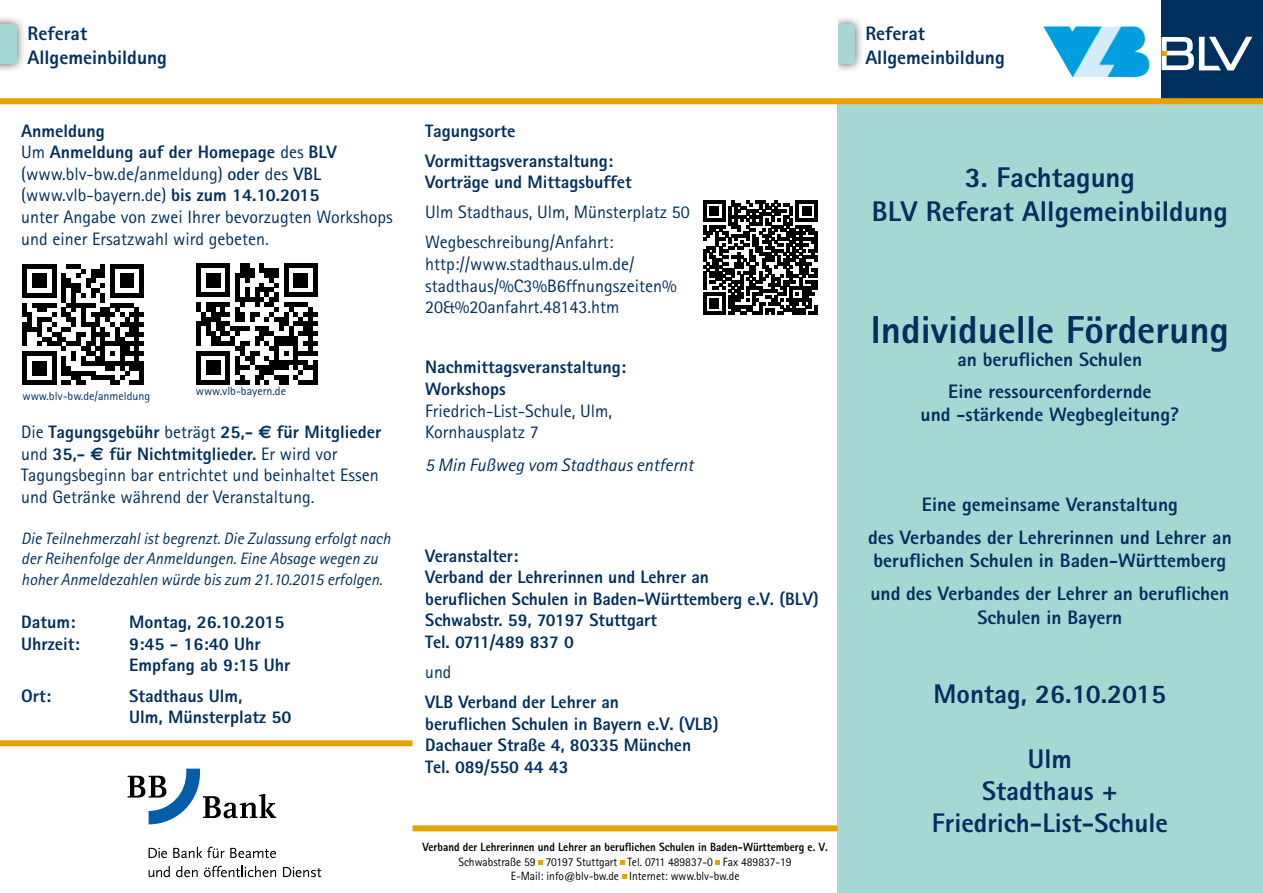
<style>
.page{position:relative;width:1263px;height:893px;background:#fff}
.page>*{position:absolute;margin:0;border:0;box-sizing:border-box;transform-origin:0 0}
.t1{font:800 39px "Rotis Sans Serif";color:#00305e}
.t2{font:800 28.5px/34.2px "Rotis Sans Serif";color:#00305e;text-align:center}
.t3{font:800 27px/32.4px "Rotis Sans Serif";color:#00305e;text-align:center}
.t4{font:800 19.5px/23.4px "Rotis Sans Serif";color:#00305e}
.t5{font:18px/21.6px "Rotis Sans Serif";color:#00305e}
.t6{font:800 18px/21.6px "Rotis Sans Serif";letter-spacing:-.005em;color:#00305e}
.t7{font:italic 18px "Rotis Sans Serif";color:#00305e}
.t8{font:italic 16.5px/19.8px "Rotis Sans Serif";color:#00305e}
.t9{font:12px/14.4px "Rotis Sans Serif";letter-spacing:-.005em;color:#000;text-align:center;scale:.96 1}
.t10{font:800 12px "Rotis Sans Serif";color:#000;scale:.92 1}
.t11{font:12px "Rotis Sans Serif";color:#00305e}
.s1{font-weight:800}
.s2{font-weight:700}
.s3{font-family:"Euro Sans";font-weight:700}
</style>
<div class="page">
<div style="left:838px;top:102px;width:425px;height:791px;background:#a6d7d2"></div>
<svg style="left:1161px;top:0;width:102px;height:98px"></svg>
<div style="left:828px;top:15px;width:36px;height:59px;background:#000;opacity:.75"></div>
<div style="left:838px;top:25px;width:16px;height:39px;background:#a6d7d2"></div>
<div style="left:0;top:15px;width:26px;height:59px;background:#000;opacity:.75"></div>
<div style="left:0;top:25px;width:17px;height:39px;background:#a6d7d2"></div>
<img style="left:1043px;top:26px;width:106px;height:51px">
<div style="left:0;top:98px;width:1263px;height:6px;background:#e6a300"></div>
<div style="left:412px;top:825px;width:426px;height:6px;background:#e6a300"></div>
<svg style="left:539px;top:860px;width:4px;height:4px"></svg>
<svg style="left:620px;top:860px;width:5px;height:4px"></svg>
<svg style="left:716px;top:860px;width:4px;height:4px"></svg>
<svg style="left:622px;top:874px;width:4px;height:5px"></svg>
<svg style="left:128px;top:769px;width:148px;height:55px"></svg>
<svg style="left:149px;top:848px;width:18px;height:10px"></svg>
<svg style="left:173px;top:847px;width:103px;height:11px"></svg>
<svg style="left:149px;top:866px;width:21px;height:11px"></svg>
<svg style="left:176px;top:866px;width:22px;height:11px"></svg>
<svg style="left:204px;top:866px;width:72px;height:11px"></svg>
<svg style="left:283px;top:867px;width:38px;height:10px"></svg>
<svg style="left:703px;top:200px;width:115px;height:115px"></svg>
<svg style="left:22px;top:264px;width:122px;height:121px"></svg>
<svg style="left:196px;top:263px;width:122px;height:122px"></svg>
<div style="left:0;top:740px;width:412px;height:6px;background:#e6a300"></div>
<div style="left:808px;top:14px;width:30px;height:68px;background:#fff"></div>
<p class="t4" style="left:28px;top:22px;width:141px">Referat<br>Allgemeinbildung</p>
<p class="t5" style="left:21px;top:120px;width:373px"><span class="s1">Anmeldung<br></span>Um <span class="s1">Anmeldung auf der Homepage</span> des <span class="s1">BLV </span>(www.blv-bw.de/anmeldung) <span class="s2">oder</span> des <span class="s2">VBL </span>(www.vlb-bayern.de) <span class="s1">bis zum 14.10.2015<br></span>unter Angabe von zwei Ihrer bevorzugten Workshops und einer Ersatzwahl wird gebeten.</p>
<p class="t11" style="left:23px;top:389px;width:129px">www.blv-bw.de/anmeldung</p>
<p class="t11" style="left:196px;top:384px;width:92px">www.vlb-bayern.de</p>
<p class="t5" style="left:21px;top:421px;width:362px">Die <span class="s1">Tagungsgebühr</span> beträgt <span class="s1">25,-</span> <span class="s3">€</span> <span class="s1">für Mitglieder </span>und <span class="s1">35,-</span> <span class="s3">€</span> <span class="s1">für Nichtmitglieder.</span> Er wird vor Tagungsbeginn bar entrichtet und beinhaltet Essen und Getränke während der Veranstaltung.</p>
<p class="t8" style="left:21px;top:529px;width:371px">Die Teilnehmerzahl ist begrenzt. Die Zulassung erfolgt nach der Reihenfolge der Anmeldungen. Eine Absage wegen zu</p>
<p class="t8" style="left:21px;top:570px;width:363px">hoher Anmeldezahlen würde bis zum 21.10.2015 erfolgen.</p>
<p class="t6" style="left:21px;top:611px;width:56px">Datum:</p>
<p class="t6" style="left:129px;top:611px;width:157px">Montag, 26.10.2015</p>
<p class="t6" style="left:21px;top:633px;width:60px">Uhrzeit:</p>
<p class="t6" style="left:129px;top:633px;width:163px">9:45 - 16:40 Uhr<br>Empfang ab 9:15 Uhr</p>
<p class="t6" style="left:21px;top:684px;width:31px">Ort:</p>
<p class="t6" style="left:129px;top:684px;width:164px">Stadthaus Ulm,<br>Ulm, Münsterplatz 50</p>
<p class="t6" style="left:425px;top:115px;width:189px;line-height:30.2px">Tagungsorte<br>Vormittagsveranstaltung:</p>
<p class="t6" style="left:425px;top:171px;width:208px">Vorträge und Mittagsbuffet</p>
<p class="t5" style="left:425px;top:197px;width:266px;line-height:30.2px">Ulm Stadthaus, Ulm, Münsterplatz 50<br>Wegbeschreibung/Anfahrt:</p>
<p class="t5" style="left:425px;top:253px;width:253px">http://www.stadthaus.ulm.de/ stadthaus/%C3%B6ffnungszeiten%<br>20&amp;%20anfahrt.48143.htm</p>
<p class="t6" style="left:425px;top:356px;width:202px">Nachmittagsveranstaltung:<br>Workshops</p>
<p class="t5" style="left:425px;top:400px;width:188px">Friedrich-List-Schule, Ulm,<br>Kornhausplatz 7</p>
<p class="t7" style="left:425px;top:455px;width:270px">5 Min Fußweg vom Stadthaus entfernt</p>
<p class="t6" style="left:425px;top:544px;width:395px">Veranstalter:<br>Verband der Lehrerinnen und Lehrer an<br>beruflichen Schulen in Baden-Württemberg e.V. (BLV)<br>Schwabstr. 59, 70197 Stuttgart<br>Tel. 0711/489 837 0</p>
<p class="t5" style="left:425px;top:661px;width:28px">und</p>
<p class="t6" style="left:425px;top:691px;width:295px">VLB Verband der Lehrer an<br>beruflichen Schulen in Bayern e.V. (VLB)<br>Dachauer Straße 4, 80335 München<br>Tel. 089/550 44 43</p>
<p class="t10" style="left:423px;top:840px;width:442px">Verband der Lehrerinnen und Lehrer an beruflichen Schulen in Baden-Württemberg e. V.</p>
<p class="t9" style="left:459px;top:854px;width:348px">Schwabstraße 59 70197 Stuttgart Tel. 0711 489837-0 Fax 489837-19<br>E-Mail: info@blv-bw.de Internet: www.blv-bw.de</p>
<p class="t4" style="left:865px;top:22px;width:141px">Referat<br>Allgemeinbildung</p>
<h2 class="t2" style="left:872px;top:160px;width:358px">3. Fachtagung<br>BLV Referat Allgemeinbildung</h2>
<h1 class="t1" style="left:871px;top:305px;width:360px">Individuelle Förderung</h1>
<p class="t4" style="left:948px;top:344px;width:205px;line-height:31.5px;text-align:center">an beruflichen Schulen<br>Eine ressourcenfordernde</p>
<p class="t4" style="left:921px;top:403px;width:260px">und -stärkende Wegbegleitung?</p>
<p class="t4" style="left:868px;top:487px;width:365px;line-height:33px;text-align:center">Eine gemeinsame Veranstaltung<br>des Verbandes der Lehrerinnen und Lehrer an</p>
<p class="t4" style="left:870px;top:544px;width:360px;line-height:33px">beruflichen Schulen in Baden-Württemberg und des Verbandes der Lehrer an beruflichen</p>
<p class="t4" style="left:977px;top:605px;width:146px">Schulen in Bayern</p>
<h3 class="t3" style="left:934px;top:677px;width:234px">Montag, 26.10.2015</h3>
<h3 class="t3" style="left:932px;top:742px;width:237px">Ulm<br>Stadthaus +<br>Friedrich-List-Schule</h3>
</div>
